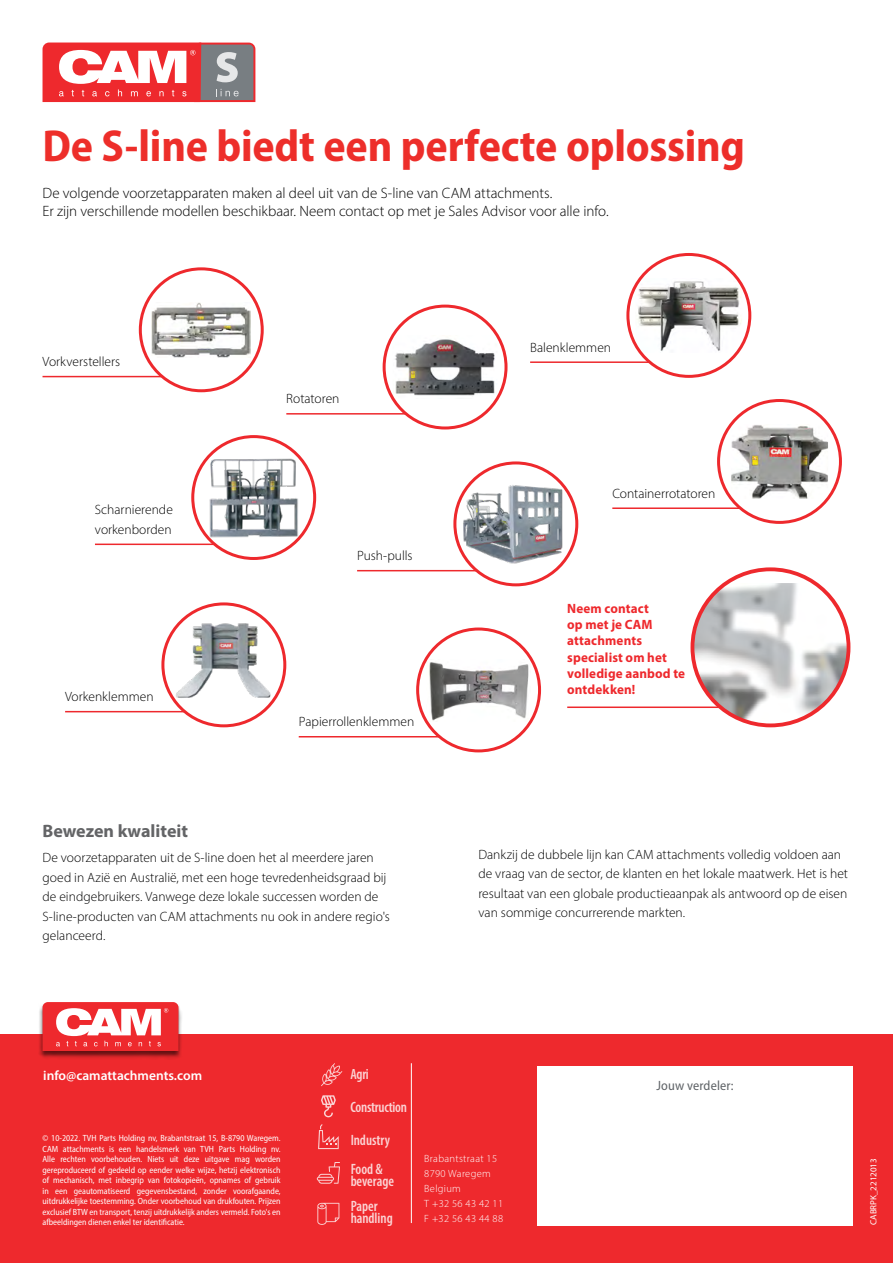
<style>
.page{position:relative;width:893px;height:1263px;background:#fff}
.page>*{position:absolute;margin:0;border:0;box-sizing:border-box;transform-origin:0 0}
.t1{font:700 semi-condensed 45px "Myriad Pro";letter-spacing:-.005em;color:#ed2e2a}
.Product_title{font:700 18px "Myriad Pro";color:#636466}
.Body_text{font:300 15px "Myriad Pro";color:#000}
.t2{font:600 condensed 15px/29px "Myriad Pro";color:#fff;scale:.95 1}
.t3{font:600 condensed 15px/32.2px "Myriad Pro";letter-spacing:-.02em;color:#fff;scale:.95 1}
.Body_text-2{font:300 13.5px/19.5px "Myriad Pro";color:#000}
.Body_text-3{font:700 13.5px/16.2px "Myriad Pro";letter-spacing:.01em;color:#ee292d}
.t4{font:600 13.5px "Myriad Pro";color:#fff}
.t5{font:semi-condensed 13.5px "Myriad Pro";letter-spacing:.01em;color:#5f6367}
.t6{font:300 10.5px/15px "Myriad Pro";letter-spacing:.03em;color:#fff}
.Remarks{font:semi-condensed 9px/10.5px "Myriad Pro";color:#fff;text-align:justify;scale:.96 1}
._5_text{font:9px "Myriad Pro";color:#fff}
</style>
<div class="page">
<div style="left:0;top:1034px;width:893px;height:229px;background:#ee292d"></div>
<div style="left:537px;top:1066px;width:316px;height:159px;background:#fff"></div>
<hr style="left:411px;top:1063px;width:1px;height:160px;background:#fff">
<svg style="left:318px;top:1124px;width:21px;height:25px"></svg>
<svg style="left:317px;top:1162px;width:23px;height:22px"></svg>
<svg style="left:321px;top:1095px;width:15px;height:22px"></svg>
<svg style="left:321px;top:1063px;width:21px;height:23px"></svg>
<svg style="left:317px;top:1203px;width:22px;height:22px"></svg>
<hr style="left:43px;top:376px;width:118px;height:1px;background:#ee292d">
<hr style="left:95px;top:544px;width:120px;height:1px;background:#ee292d">
<hr style="left:299px;top:736px;width:140px;height:1px;background:#ee292d">
<hr style="left:567px;top:706px;width:152px;height:2px;background:#ee292d">
<hr style="left:65px;top:711px;width:119px;height:1px;background:#ee292d">
<hr style="left:286px;top:413px;width:121px;height:2px;background:#ee292d">
<hr style="left:357px;top:570px;width:119px;height:1px;background:#ee292d">
<hr style="left:530px;top:361px;width:120px;height:2px;background:#ee292d">
<hr style="left:612px;top:507px;width:129px;height:2px;background:#ee292d">
<svg style="left:43px;top:43px;width:212px;height:59px"></svg>
<img style="left:152px;top:302px;width:99px;height:55px">
<div style="left:139px;top:267px;width:125px;height:125px;border:3px solid #ee292d;border-radius:50%"></div>
<img style="left:209px;top:458px;width:90px;height:80px">
<div style="left:191px;top:435px;width:125px;height:125px;border:3px solid #ee292d;border-radius:50%"></div>
<img style="left:427px;top:659px;width:103px;height:62px">
<div style="left:416px;top:627px;width:125px;height:125px;border:3px solid #ee292d;border-radius:50%"></div>
<svg style="left:692px;top:569px;width:156px;height:156px"></svg>
<img style="left:692px;top:583px;width:156px;height:142px">
<div style="left:690px;top:567px;width:160px;height:160px;border:4px solid #ee292d;border-radius:50%"></div>
<img style="left:172px;top:619px;width:104px;height:81px">
<div style="left:161px;top:602px;width:125px;height:125px;border:3px solid #ee292d;border-radius:50%"></div>
<div style="left:384px;top:306px;width:122px;height:122px;background:#fff;border-radius:50%"></div>
<img style="left:393px;top:335px;width:104px;height:64px">
<div style="left:383px;top:305px;width:124px;height:124px;border:3px solid #ee292d;border-radius:50%"></div>
<img style="left:457px;top:481px;width:110px;height:85px">
<div style="left:453px;top:461px;width:125px;height:125px;border:3px solid #ee292d;border-radius:50%"></div>
<img style="left:636px;top:278px;width:106px;height:75px">
<div style="left:626px;top:253px;width:125px;height:125px;border:3px solid #ee292d;border-radius:50%"></div>
<div style="left:718px;top:400px;width:122px;height:122px;background:#fff;border-radius:50%"></div>
<img style="left:731px;top:424px;width:97px;height:75px">
<div style="left:717px;top:399px;width:125px;height:125px;border:3px solid #ee292d;border-radius:50%"></div>
<div style="left:39px;top:1002px;width:144px;height:57px;background:#000;opacity:.61"></div>
<svg style="left:43px;top:1002px;width:135px;height:49px"></svg>
<p class="t1" style="left:43px;top:117px;width:704px">De S-line biedt een perfecte oplossing</p>
<p class="Body_text" style="left:43px;top:184px;width:511px">De volgende voorzetapparaten maken al deel uit van de S-line van CAM attachments.</p>
<p class="Body_text" style="left:43px;top:202px;width:568px">Er zijn verschillende modellen beschikbaar. Neem contact op met je Sales Advisor voor alle info.</p>
<p class="Body_text-2" style="left:43px;top:352px;width:79px">Vorkverstellers</p>
<p class="Body_text-2" style="left:95px;top:500px;width:79px">Scharnierende vorkenborden</p>
<p class="Body_text-2" style="left:65px;top:687px;width:90px">Vorkenklemmen</p>
<p class="Body_text-2" style="left:286px;top:389px;width:55px">Rotatoren</p>
<p class="Body_text-2" style="left:357px;top:546px;width:57px">Push-pulls</p>
<p class="Body_text-2" style="left:299px;top:712px;width:117px">Papierrollenklemmen</p>
<p class="Body_text-2" style="left:530px;top:337px;width:83px">Balenklemmen</p>
<p class="Body_text-2" style="left:612px;top:483px;width:105px">Containerrotatoren</p>
<p class="Body_text-3" style="left:567px;top:600px;width:119px">Neem contact<br>op met je CAM attachments specialist om het volledige aanbod te ontdekken!</p>
<p class="Product_title" style="left:43px;top:819px;width:147px">Bewezen kwaliteit</p>
<p class="Body_text-2" style="left:43px;top:848px;width:349px">De voorzetapparaten uit de S-line doen het al meerdere jaren goed in Azië en Australië, met een hoge tevredenheidsgraad bij de eindgebruikers. Vanwege deze lokale successen worden de S-line-producten van CAM attachments nu ook in andere regio's gelanceerd.</p>
<p class="Body_text-2" style="left:478px;top:844px;width:371px">Dankzij de dubbele lijn kan CAM attachments volledig voldoen aan de vraag van de sector, de klanten en het lokale maatwerk. Het is het resultaat van een globale productieaanpak als antwoord op de eisen van sommige concurrerende markten.</p>
<p class="t4" style="left:43px;top:1066px;width:160px">info@camattachments.com</p>
<p class="Remarks" style="left:43px;top:1133px;width:250px">© 10-2022. TVH Parts Holding nv, Brabantstraat 15, B-8790 Waregem.<br>CAM attachments is een handelsmerk van TVH Parts Holding nv.<br>Alle rechten voorbehouden. Niets uit deze uitgave mag worden gereproduceerd of gedeeld op eender welke wijze, hetzij elektronisch of mechanisch, met inbegrip van fotokopieën, opnames of gebruik in een geautomatiseerd gegevensbestand, zonder voorafgaande, uitdrukkelijke toestemming. Onder voorbehoud van drukfouten. Prijzen exclusief BTW en transport, tenzij uitdrukkelijk anders vermeld. Foto's en afbeeldingen dienen enkel ter identificatie.</p>
<p class="t3" style="left:351px;top:1058px;width:61px">Agri<br>Construction</p>
<p class="t2" style="left:351px;top:1125px;width:43px">Industry<br>Food &amp;</p>
<p class="t2" style="left:351px;top:1168px;width:47px;line-height:24.8px">beverage<br>Paper</p>
<p class="t2" style="left:351px;top:1203px;width:46px">handling</p>
<p class="t6" style="left:424px;top:1151px;width:74px">Brabantstraat 15<br>8790 Waregem</p>
<p class="t6" style="left:424px;top:1181px;width:38px">Belgium</p>
<p class="t6" style="left:424px;top:1196px;width:80px">T +32 56 43 42 11<br>F +32 56 43 44 88</p>
<p class="t5" style="left:657px;top:1077px;width:78px">Jouw verdeler:</p>
<p class="_5_text" style="left:868px;top:1225px;width:68px;rotate:-90deg">CABRPK_2212013</p>
</div>
